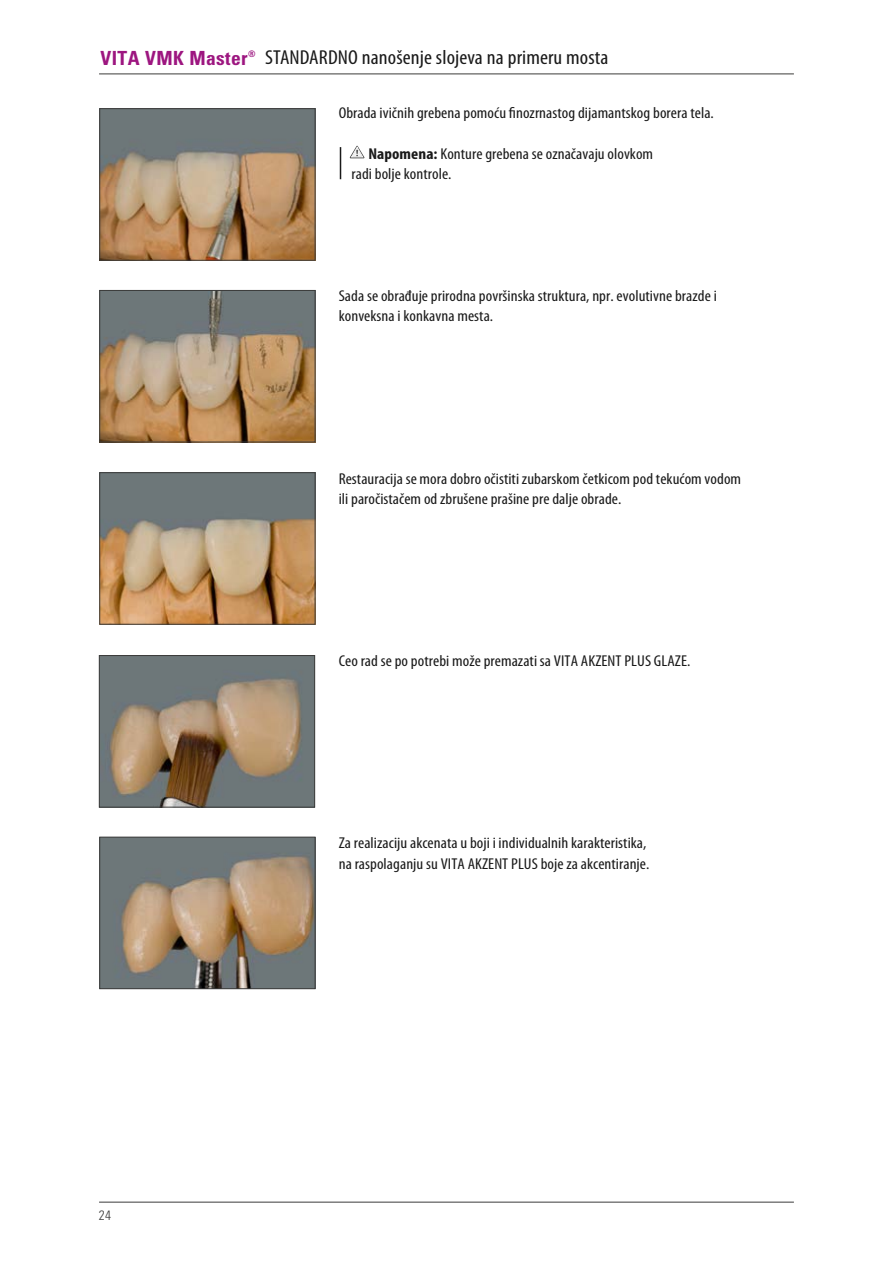
<style>
.page{position:relative;width:893px;height:1263px;background:#fff}
.page>*{position:absolute;margin:0;border:0;box-sizing:border-box;transform-origin:0 0}
.t1{font:condensed 20.25px "Myriad Pro";letter-spacing:.005em;color:#1a1a1a;scale:1.08 1}
.t2{font:700 condensed 19.5px "Univers";letter-spacing:.02em;color:#9d1680}
.t3{font:condensed 15.75px/20.2px "Myriad Pro";letter-spacing:.005em;color:#1a1a1a;scale:1.08 1}
.t4{font:300 condensed 13.5px "Univers";color:#3b3b3a}
.s1{font-weight:700}
</style>
<div class="page">
<hr style="left:99px;top:74px;width:695px;height:1px;background:#3b3b3a">
<hr style="left:99px;top:1202px;width:695px;height:1px;background:#3b3b3a">
<img style="left:101px;top:110px;width:212px;height:148px">
<div style="left:99px;top:108px;width:216px;height:152px;border:1px solid #3b3b3a"></div>
<img style="left:101px;top:292px;width:212px;height:148px">
<div style="left:99px;top:290px;width:216px;height:152px;border:1px solid #3b3b3a"></div>
<img style="left:101px;top:474px;width:212px;height:148px">
<div style="left:99px;top:472px;width:216px;height:152px;border:1px solid #3b3b3a"></div>
<img style="left:101px;top:839px;width:212px;height:148px">
<div style="left:99px;top:837px;width:216px;height:152px;border:1px solid #3b3b3a"></div>
<img style="left:101px;top:657px;width:212px;height:148px">
<div style="left:99px;top:655px;width:216px;height:152px;border:1px solid #3b3b3a"></div>
<svg style="left:350px;top:146px;width:14px;height:12px"></svg>
<hr style="left:340px;top:147px;width:1px;height:32px;background:#1a1a1a">
<p class="t2" style="left:101px;top:46px;width:157px">VITA VMK Master<sup>®</sup></p>
<p class="t1" style="left:265px;top:47px;width:319px">STANDARDNO nanošenje slojeva na primeru mosta</p>
<p class="t3" style="left:339px;top:103px;width:349px">Obrada ivičnih grebena pomoću finozrnastog dijamantskog borera tela.</p>
<p class="t3" style="left:351px;top:144px;width:281px;text-indent:17px"><span class="s1">Napomena:</span> Konture grebena se označavaju olovkom radi bolje kontrole.</p>
<p class="t3" style="left:339px;top:286px;width:352px">Sada se obrađuje prirodna površinska struktura, npr. evolutivne brazde i konveksna i konkavna mesta.</p>
<p class="t3" style="left:339px;top:469px;width:374px">Restauracija se mora dobro očistiti zubarskom četkicom pod tekućom vodom ili paročistačem od zbrušene prašine pre dalje obrade.</p>
<p class="t3" style="left:339px;top:651px;width:327px">Ceo rad se po potrebi može premazati sa VITA AKZENT PLUS GLAZE.</p>
<p class="t4" style="left:99px;top:1207px;width:14px">24</p>
<p class="t3" style="left:339px;top:833px;width:289px">Za realizaciju akcenata u boji i individualnih karakteristika, na raspolaganju su VITA AKZENT PLUS boje za akcentiranje.</p>
</div>
